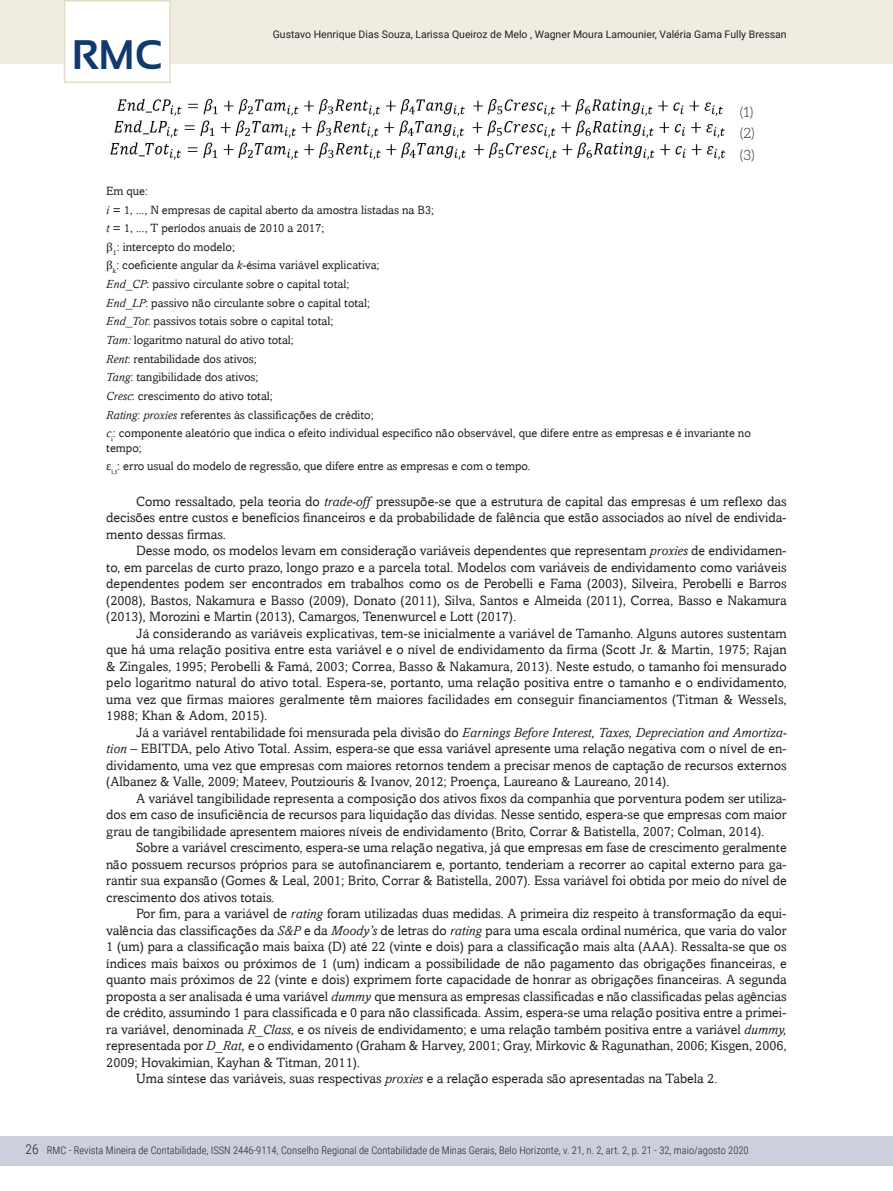
<style>
.page{position:relative;width:893px;height:1191px;background:#fff}
.page>*{position:absolute;margin:0;border:0;box-sizing:border-box;transform-origin:0 0}
.t1{font:700 41.25px "Sansation";color:#103a6b}
.objeto_ancorado{font:300 14.25px "Aleo";color:#231f20}
.texto_corrido_1{font:13.5px/16.5px "Amasis";color:#231f20;text-align:justify}
.t2{font:300 13.5px "Roboto Condensed";color:#231f20}
.Fonte-tab-img{font:12px/14.4px "Amasis";color:#231f20}
.t3{font:300 10.5px "Roboto Condensed";color:#231f20}
.t4{font:10.5px "Roboto";color:#231f20}
.s1{font-style:italic}
.s2{font-family:"Cambria Math"}
</style>
<div class="page">
<div style="left:0;top:1135px;width:893px;height:30px;background:#cecfdd"></div>
<div style="left:0;top:0;width:893px;height:64px;background:#f1ece2"></div>
<div style="left:64px;top:0;width:107px;height:83px;background:#fff;border:2px solid #e3dbc9"></div>
<img style="left:117px;top:99px;width:606px;height:17px">
<img style="left:114px;top:120px;width:611px;height:18px">
<img style="left:109px;top:142px;width:617px;height:18px">
<h1 class="t1" style="left:72px;top:32px;width:92px">RMC</h1>
<p class="t4" style="left:273px;top:27px;width:515px">Gustavo Henrique Dias Souza, Larissa Queiroz de Melo , Wagner Moura Lamounier, Valéria Gama Fully Bressan</p>
<p class="objeto_ancorado" style="left:740px;top:104px;width:15px">(1)</p>
<p class="objeto_ancorado" style="left:740px;top:125px;width:16px">(2)</p>
<p class="objeto_ancorado" style="left:740px;top:147px;width:16px">(3)</p>
<p class="Fonte-tab-img" style="left:106px;top:183px;width:43px">Em que:</p>
<p class="Fonte-tab-img" style="left:106px;top:202px;width:329px"><span class="s1">i</span> = 1, ..., N empresas de capital aberto da amostra listadas na B3;</p>
<p class="Fonte-tab-img" style="left:106px;top:221px;width:219px"><span class="s1">t</span> = 1, ..., T períodos anuais de 2010 a 2017;</p>
<p class="Fonte-tab-img" style="left:106px;top:239px;width:130px"><span class="s2">β</span><sub>1</sub>: intercepto do modelo;</p>
<p class="Fonte-tab-img" style="left:106px;top:258px;width:275px"><span class="s2">β</span><sub>k</sub>: coeficiente angular da <span class="s1">k</span>-ésima variável explicativa;</p>
<p class="Fonte-tab-img" style="left:106px;top:277px;width:244px"><span class="s1">End_CP</span>: passivo circulante sobre o capital total;</p>
<p class="Fonte-tab-img" style="left:106px;top:295px;width:265px"><span class="s1">End_LP</span>: passivo não circulante sobre o capital total;</p>
<p class="Fonte-tab-img" style="left:106px;top:314px;width:228px"><span class="s1">End_Tot</span>: passivos totais sobre o capital total;</p>
<p class="Fonte-tab-img" style="left:106px;top:333px;width:189px"><span class="s1">Tam:</span> logaritmo natural do ativo total;</p>
<p class="Fonte-tab-img" style="left:106px;top:351px;width:152px"><span class="s1">Rent</span>: rentabilidade dos ativos;</p>
<p class="Fonte-tab-img" style="left:106px;top:370px;width:154px"><span class="s1">Tang</span>: tangibilidade dos ativos;</p>
<p class="Fonte-tab-img" style="left:106px;top:389px;width:168px"><span class="s1">Cresc</span>: crescimento do ativo total;</p>
<p class="Fonte-tab-img" style="left:106px;top:407px;width:269px"><span class="s1">Rating</span>: <span class="s1">proxies</span> referentes às classificações de crédito;</p>
<p class="Fonte-tab-img" style="left:106px;top:426px;width:646px"><span class="s1">c</span><sub>i</sub>: componente aleatório que indica o efeito individual específico não observável, que difere entre as empresas e é invariante no tempo;</p>
<p class="Fonte-tab-img" style="left:106px;top:459px;width:425px"><span class="s2">ε</span><sub>i,t</sub>: erro usual do modelo de regressão, que difere entre as empresas e com o tempo.</p>
<p class="texto_corrido_1" style="left:106px;top:493px;width:682px;text-indent:30px">Como ressaltado, pela teoria do <span class="s1">trade-off</span> pressupõe-se que a estrutura de capital das empresas é um reflexo das decisões entre custos e benefícios financeiros e da probabilidade de falência que estão associados ao nível de endivida&shy;mento dessas firmas.</p>
<p class="texto_corrido_1" style="left:106px;top:542px;width:682px;text-indent:30px">Desse modo, os modelos levam em consideração variáveis dependentes que representam <span class="s1">proxies</span> de endividamen&shy;to, em parcelas de curto prazo, longo prazo e a parcela total. Modelos com variáveis de endividamento como variáveis dependentes podem ser encontrados em trabalhos como os de Perobelli e Fama (2003), Silveira, Perobelli e Barros (2008), Bastos, Nakamura e Basso (2009), Donato (2011), Silva, Santos e Almeida (2011), Correa, Basso e Nakamura (2013), Morozini e Martin (2013), Camargos, Tenenwurcel e Lott (2017).</p>
<p class="texto_corrido_1" style="left:106px;top:625px;width:682px;text-indent:30px">Já considerando as variáveis explicativas, tem-se inicialmente a variável de Tamanho. Alguns autores sustentam que há uma relação positiva entre esta variável e o nível de endividamento da firma (Scott Jr. &amp; Martin, 1975; Rajan &amp; Zingales, 1995; Perobelli &amp; Famá, 2003; Correa, Basso &amp; Nakamura, 2013). Neste estudo, o tamanho foi mensurado pelo logaritmo natural do ativo total. Espera-se, portanto, uma relação positiva entre o tamanho e o endividamento, uma vez que firmas maiores geralmente têm maiores facilidades em conseguir financiamentos (Titman &amp; Wessels, 1988; Khan &amp; Adom, 2015).</p>
<p class="texto_corrido_1" style="left:106px;top:724px;width:682px;text-indent:30px">Já a variável rentabilidade foi mensurada pela divisão do <span class="s1">Earnings Before Interest, Taxes, Depreciation and Amortiza&shy;tion</span> – EBITDA, pelo Ativo Total. Assim, espera-se que essa variável apresente uma relação negativa com o nível de en&shy;dividamento, uma vez que empresas com maiores retornos tendem a precisar menos de captação de recursos externos (Albanez &amp; Valle, 2009; Mateev, Poutziouris &amp; Ivanov, 2012; Proença, Laureano &amp; Laureano, 2014).</p>
<p class="texto_corrido_1" style="left:106px;top:790px;width:682px;text-indent:30px">A variável tangibilidade representa a composição dos ativos fixos da companhia que porventura podem ser utiliza&shy;dos em caso de insuficiência de recursos para liquidação das dívidas. Nesse sentido, espera-se que empresas com maior grau de tangibilidade apresentem maiores níveis de endividamento (Brito, Corrar &amp; Batistella, 2007; Colman, 2014).</p>
<p class="texto_corrido_1" style="left:106px;top:839px;width:682px;text-indent:30px">Sobre a variável crescimento, espera-se uma relação negativa, já que empresas em fase de crescimento geralmente não possuem recursos próprios para se autofinanciarem e, portanto, tenderiam a recorrer ao capital externo para ga&shy;rantir sua expansão (Gomes &amp; Leal, 2001; Brito, Corrar &amp; Batistella, 2007). Essa variável foi obtida por meio do nível de crescimento dos ativos totais.</p>
<p class="texto_corrido_1" style="left:106px;top:905px;width:682px;text-indent:30px">Por fim, para a variável de <span class="s1">rating</span> foram utilizadas duas medidas. A primeira diz respeito à transformação da equi&shy;valência das classificações da <span class="s1">S&amp;P</span> e da <span class="s1">Moody’s</span> de letras do <span class="s1">rating</span> para uma escala ordinal numérica, que varia do valor 1 (um) para a classificação mais baixa (D) até 22 (vinte e dois) para a classificação mais alta (AAA). Ressalta-se que os índices mais baixos ou próximos de 1 (um) indicam a possibilidade de não pagamento das obrigações financeiras, e quanto mais próximos de 22 (vinte e dois) exprimem forte capacidade de honrar as obrigações financeiras. A segunda proposta a ser analisada é uma variável <span class="s1">dummy</span> que mensura as empresas classificadas e não classificadas pelas agências de crédito, assumindo 1 para classificada e 0 para não classificada. Assim, espera-se uma relação positiva entre a primei&shy;ra variável, denominada <span class="s1">R_Class</span>, e os níveis de endividamento; e uma relação também positiva entre a variável <span class="s1">dummy, </span>representada por <span class="s1">D_Rat,</span> e o endividamento (Graham &amp; Harvey, 2001; Gray, Mirkovic &amp; Ragunathan, 2006; Kisgen, 2006, 2009; Hovakimian, Kayhan &amp; Titman, 2011).</p>
<p class="texto_corrido_1" style="left:136px;top:1070px;width:583px">Uma síntese das variáveis, suas respectivas <span class="s1">proxies</span> e a relação esperada são apresentadas na Tabela 2.</p>
<p class="t2" style="left:26px;top:1140px;width:15px">26</p>
<p class="t3" style="left:47px;top:1143px;width:703px">RMC - Revista Mineira de Contabilidade, ISSN 2446-9114, Conselho Regional de Contabilidade de Minas Gerais, Belo Horizonte, v. 21, n. 2, art. 2, p. 21 - 32, maio/agosto 2020</p>
</div>
